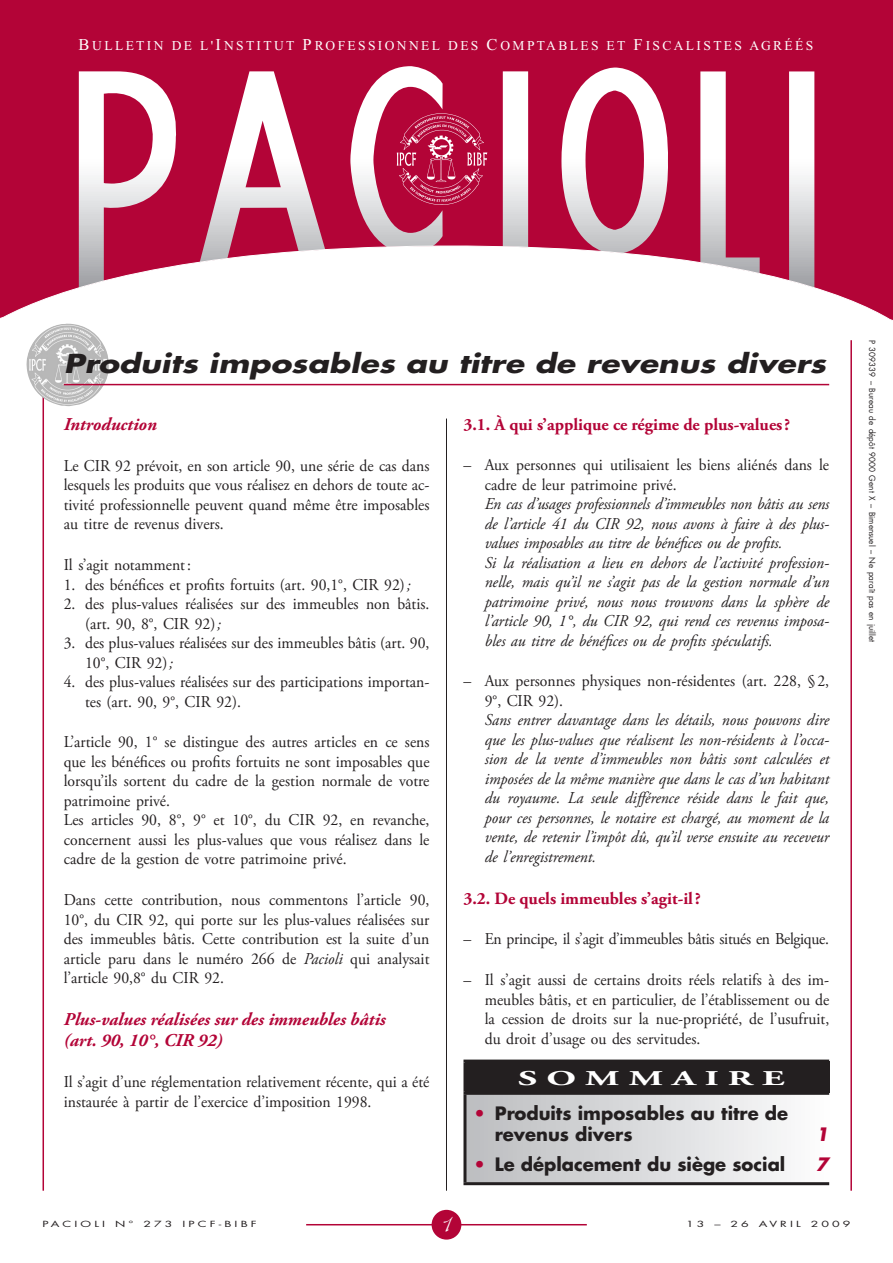
<style>
.page{position:relative;width:893px;height:1263px;background:#fff}
.page>*{position:absolute;margin:0;border:0;box-sizing:border-box;transform-origin:0 0}
.pag_nr{font:27px "Phyllis D";color:#fff}
.T0{font:italic 700 25.5px "Futura";color:#231f20;scale:1.23 1}
.Inhoud_titel{font:700 21px "Adobe Garamond Pro";color:#fff;scale:1.8 1}
.T1{font:italic 700 18px/21px "Adobe Garamond Pro";color:#b30437}
.Inhoud{font:700 18px/21px "Futura";color:#231f20}
.Inhoud-2{font:italic 700 18px "Futura";color:#b30437}
.T2{font:700 17.25px "Adobe Garamond Pro";color:#b30437}
.Body_ind1{font:italic 16.5px/19.5px "Adobe Garamond Pro";color:#231f20;text-align:justify;scale:.95 1}
.Body{font:16.5px/19.5px "Adobe Garamond Pro";color:#231f20;text-align:justify;scale:.95 1}
.Body_W{font:16.5px/19.5px "Adobe Garamond Pro";color:#231f20;text-align:justify;scale:.95 1}
.Body_ind1-2{font:16.5px/19.5px "Adobe Garamond Pro";color:#231f20;scale:.95 1}
.Body_ind1_w{font:16.5px/19.5px "Adobe Garamond Pro";color:#231f20;scale:.95 1}
.Body_ind1-3{font:16.5px "Adobe Garamond Pro";letter-spacing:-.02em;color:#231f20;scale:.95 1}
.t1{font:13.5px "Times New Roman";letter-spacing:.175em;color:#fff}
.Kaft_sp2{font:8.25px "Futura";color:#231f20}
.Kaft_sp1{font:8.25px "Futura";letter-spacing:.25em;color:#231f20;scale:1.5 1}
.s1{font-size:16.5px}
.s2{font-style:italic}
.s3{color:#b30437}
</style>
<div class="page">
<div style="left:0;top:0;width:893px;height:244px;background:#b30437"></div>
<svg style="left:79px;top:71px;width:104px;height:173px"></svg>
<svg style="left:350px;top:66px;width:93px;height:178px"></svg>
<svg style="left:200px;top:71px;width:125px;height:173px"></svg>
<svg style="left:503px;top:71px;width:25px;height:173px"></svg>
<svg style="left:789px;top:71px;width:25px;height:173px"></svg>
<svg style="left:700px;top:71px;width:60px;height:173px"></svg>
<svg style="left:561px;top:66px;width:108px;height:178px"></svg>
<svg style="left:0;top:244px;width:893px;height:80px"></svg>
<img style="left:397px;top:106px;width:90px;height:105px">
<hr style="left:43px;top:340px;width:1px;height:851px;background:#b30437">
<hr style="left:850px;top:340px;width:2px;height:851px;background:#b30437">
<hr style="left:306px;top:1224px;width:281px;height:1px;background:#b30437">
<div style="left:432px;top:1210px;width:29px;height:29px;background:#b30437;border-radius:50%"></div>
<hr style="left:446px;top:419px;width:1px;height:772px;background:#231f20">
<img style="left:26px;top:324px;width:84px;height:82px">
<hr style="left:64px;top:384px;width:765px;height:1px;background:#b30437">
<div style="left:465px;top:1061px;width:364px;height:32px;background:#231f20"></div>
<div style="left:465px;top:1093px;width:364px;height:91px;background:linear-gradient(to right,#bbbdc0,#fcfdfd)"></div>
<hr style="left:463px;top:1059px;width:366px;height:3px;background:#231f20">
<hr style="left:463px;top:1062px;width:3px;height:30px;background:#231f20">
<hr style="left:463px;top:1092px;width:366px;height:3px;background:#231f20">
<hr style="left:463px;top:1095px;width:3px;height:87px;background:#231f20">
<hr style="left:463px;top:1182px;width:366px;height:3px;background:#231f20">
<p class="t1" style="left:78px;top:38px;width:736px"><span class="s1">B</span>ULLETIN DE L'<span class="s1">I</span>NSTITUT <span class="s1">P</span>ROFESSIONNEL DES <span class="s1">C</span>OMPTABLES ET <span class="s1">F</span>ISCALISTES AGRÉÉS</p>
<p class="T0" style="left:64px;top:347px;width:621px">Produits imposables au titre de revenus divers</p>
<p class="T1" style="left:64px;top:414px;width:95px">Introduction</p>
<p class="Body" style="left:64px;top:456px;width:386px">Le CIR 92 prévoit, en son article 90, une série de cas dans lesquels les produits que vous réalisez en dehors de toute ac&shy;tivité professionnelle peuvent quand même être imposables au titre de revenus divers.</p>
<p class="Body_W" style="left:64px;top:556px;width:135px">Il s’agit notamment:</p>
<p class="Body_ind1-2" style="left:64px;top:575px;width:367px">1. des bénéfices et profits fortuits (art. 90,1°, CIR 92)<span class="s2">;</span></p>
<p class="Body_ind1-2" style="left:85px;top:595px;width:364px;text-indent:-21px">2. des plus-values réalisées sur des immeubles non bâtis. (art. 90, 8°, CIR 92)<span class="s2">;</span></p>
<p class="Body_ind1-2" style="left:85px;top:634px;width:364px;text-indent:-21px">3. des plus-values réalisées sur des immeubles bâtis (art. 90,<br>10°, CIR 92)<span class="s2">;</span></p>
<p class="Body_ind1-2" style="left:85px;top:673px;width:364px;text-indent:-21px">4. des plus-values réalisées sur des participations importan&shy;tes (art. 90, 9°, CIR 92).</p>
<p class="Body_W" style="left:64px;top:733px;width:386px">L’article 90, 1° se distingue des autres articles en ce sens que les bénéfices ou profits fortuits ne sont imposables que lorsqu’ils sortent du cadre de la gestion normale de votre patrimoine privé.</p>
<p class="Body" style="left:64px;top:811px;width:386px">Les articles 90, 8°, 9° et 10°, du CIR 92, en revanche, concernent aussi les plus-values que vous réalisez dans le cadre de la gestion de votre patrimoine privé.</p>
<p class="Body_W" style="left:64px;top:891px;width:386px">Dans cette contribution, nous commentons l’article 90, 10°, du CIR 92, qui porte sur les plus-values réalisées sur des immeubles bâtis. Cette contribution est la suite d’un article paru dans le numéro 266 de <span class="s2">Pacioli</span> qui analysait l’article 90,8° du CIR 92.</p>
<p class="T1" style="left:64px;top:1010px;width:323px">Plus-values réalisées sur des immeubles bâtis (art. 90, 10°, CIR 92)</p>
<p class="Body" style="left:64px;top:1073px;width:386px">Il s’agit d’une réglementation relativement récente, qui a été instaurée à partir de l’exercice d’imposition 1998.</p>
<p class="T2" style="left:463px;top:414px;width:328px">3.1. À qui s’applique ce régime de plus-values?</p>
<p class="Body_ind1-2" style="left:485px;top:456px;width:364px;text-indent:-21px">– Aux personnes qui utilisaient les biens aliénés dans le cadre de leur patrimoine privé.</p>
<p class="Body_ind1" style="left:485px;top:494px;width:364px">En cas d’usages professionnels d’immeubles non bâtis au sens de l’article 41 du CIR 92, nous avons à faire à des plus&shy;values imposables au titre de bénéfices ou de profits.</p>
<p class="Body_ind1" style="left:485px;top:553px;width:364px">Si la réalisation a lieu en dehors de l’activité profession&shy;nelle, mais qu’il ne s’agit pas de la gestion normale d’un patrimoine privé, nous nous trouvons dans la sphère de l’article 90, 1°, du CIR 92, qui rend ces revenus imposa&shy;bles au titre de bénéfices ou de profits spéculatifs.</p>
<p class="Body_ind1_w" style="left:485px;top:672px;width:364px;text-indent:-21px">– Aux personnes physiques non-résidentes (art. 228, §2,<br>9°, CIR 92).</p>
<p class="Body_ind1" style="left:485px;top:711px;width:364px">Sans entrer davantage dans les détails, nous pouvons dire que les plus-values que réalisent les non-résidents à l’occa&shy;sion de la vente d’immeubles non bâtis sont calculées et imposées de la même manière que dans le cas d’un habitant du royaume. La seule différence réside dans le fait que, pour ces personnes, le notaire est chargé, au moment de la vente, de retenir l’impôt dû, qu’il verse ensuite au receveur de l’enregistrement.</p>
<p class="T2" style="left:463px;top:888px;width:239px">3.2. De quels immeubles s’agit-il?</p>
<p class="Body_ind1-3" style="left:463px;top:929px;width:386px">– En principe, il s’agit d’immeubles bâtis situés en Belgique.</p>
<p class="Body_ind1_w" style="left:485px;top:971px;width:364px;text-align:justify;text-indent:-21px">– Il s’agit aussi de certains droits réels relatifs à des im&shy;meubles bâtis, et en particulier, de l’établissement ou de la cession de droits sur la nue-propriété, de l’usufruit, du droit d’usage ou des servitudes.</p>
<p class="Inhoud_titel" style="left:518px;top:1066px;width:149px">S O M M A I R E</p>
<p class="Inhoud" style="left:495px;top:1103px;width:295px;text-indent:-21px"><span class="s3">•</span> Produits imposables au titre de revenus divers</p>
<p class="Inhoud-2" style="left:816px;top:1123px;width:14px">1</p>
<p class="Inhoud" style="left:473px;top:1153px;width:313px"><span class="s3">•</span> Le déplacement du siège social</p>
<p class="Inhoud-2" style="left:816px;top:1152px;width:14px">7</p>
<p class="pag_nr" style="left:440px;top:1209px;width:14px">1</p>
<p class="Kaft_sp1" style="left:43px;top:1218px;width:144px">PACIOLI N° 273 IPCF-BIBF</p>
<p class="Kaft_sp1" style="left:686px;top:1218px;width:111px">13 – 26 AVRIL 2009</p>
<p class="Kaft_sp2" style="left:877px;top:340px;width:304px;rotate:90deg">P 309339 – Bureau de dépôt 9000 Gent X – Bimensuel – Ne paraît pas en juillet</p>
</div>
